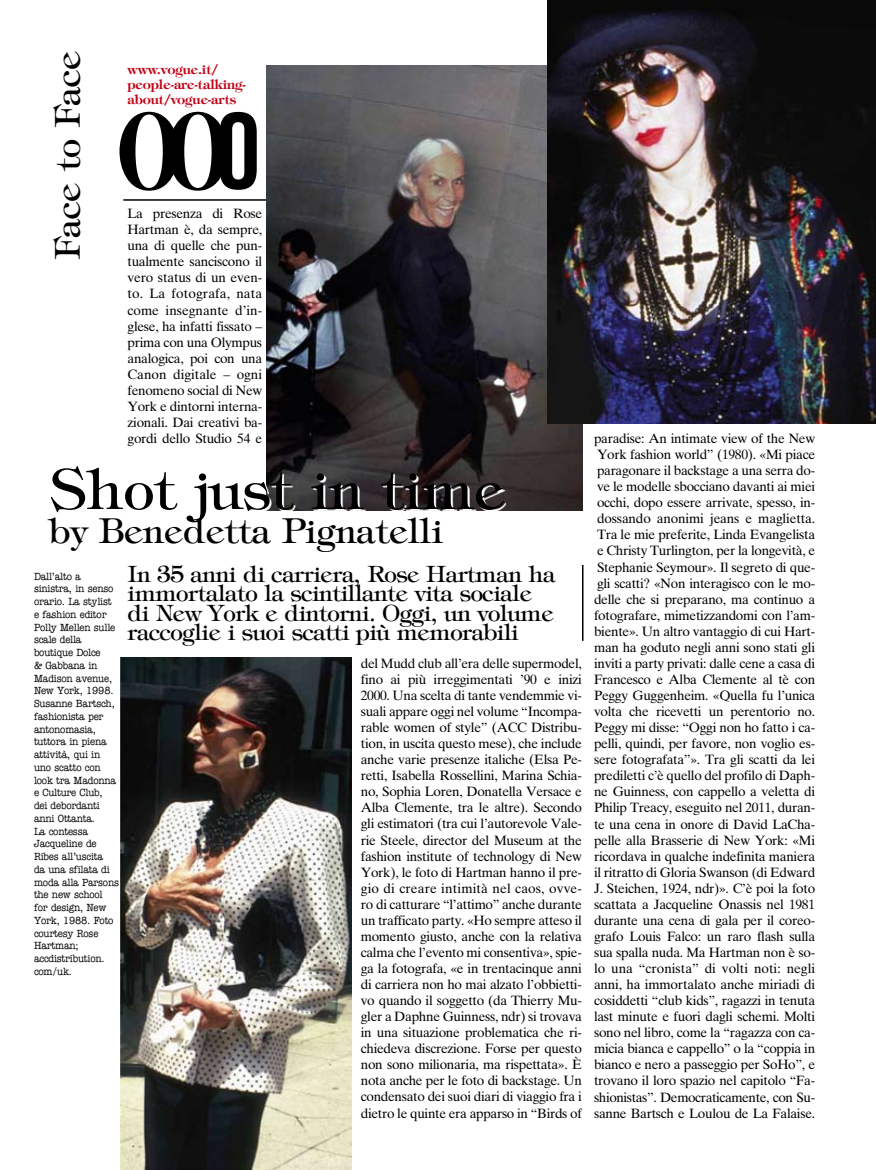
<style>
.page{position:relative;width:876px;height:1170px;background:#fff}
.page>*{position:absolute;margin:0;border:0;box-sizing:border-box;transform-origin:0 0}
.t1{font:600 105px "Tiffany Std";color:#000}
.t2{font:55.5px "Tiffany Std";color:#000}
.t3{font:34.5px "Tiffany Std";color:#000}
.t4{font:22.5px/19.5px "Tiffany Std";letter-spacing:-.02em;color:#000}
.t5{font:13.5px/16px "Times Ten";letter-spacing:-.02em;color:#000;text-align:justify}
.t6{font:600 13.5px/15px "Tiffany Std";letter-spacing:-.01em;color:#c00418}
.t7{font:500 10.5px/12.8px "American Typewriter Std";letter-spacing:-.02em;color:#000;scale:.9 1}
.s1{font-family:"Trade Gothic LT Std Bd Cn 20";font-weight:400}
</style>
<div class="page">
<hr style="left:123px;top:199px;width:655px;height:2px;background:#000">
<img style="left:121px;top:657px;width:230px;height:512px">
<img style="left:266px;top:66px;width:316px;height:444px">
<img style="left:547px;top:0;width:329px;height:423px">
<svg style="left:266px;top:467px;width:240px;height:44px;background:#5c5859"></svg>
<hr style="left:582px;top:565px;width:1px;height:75px;background:#000">
<h3 class="t3" style="left:46px;top:259px;width:209px;rotate:-90deg">Face to Face</h3>
<p class="t6" style="left:128px;top:62px;width:120px">www.vogue.it/ people-are-talking&shy;about/vogue-arts</p>
<h1 class="t1" style="left:117px;top:85px;width:146px">00<span class="s1">0</span></h1>
<p class="t5" style="left:128px;top:205px;width:136px">La presenza di Rose Hartman è, da sempre, una di quelle che pun&shy;tualmente sanciscono il vero status di un even&shy;to. La fotografa, nata come insegnante d’in&shy;glese, ha infatti fissato – prima con una Olympus analogica, poi con una Canon digitale – ogni fenomeno social di New York e dintorni interna&shy;zionali. Dai creativi ba&shy;gordi dello Studio 54 e</p>
<h2 class="t2" style="left:50px;top:455px;width:457px">Shot just in time</h2>
<h3 class="t3" style="left:50px;top:510px;width:395px">by Benedetta Pignatelli</h3>
<h3 class="t4" style="left:128px;top:564px;width:430px">In 35 anni di carriera, Rose Hartman ha immortalato la scintillante vita sociale di New York e dintorni. Oggi, un volume raccoglie i suoi scatti più memorabili</h3>
<p class="t7" style="left:34px;top:569px;width:96px">Dall’alto a sinistra, in senso orario. La stylist e fashion editor<br>Polly Mellen sulle scale della boutique Dolce<br>&amp; Gabbana in<br>Madison avenue,<br>New York, 1998.<br>Susanne Bartsch, fashionista per antonomasia, tuttora in piena attività, qui in uno scatto con look tra Madonna e Culture Club,<br>dei debordanti anni Ottanta.<br>La contessa<br>Jacqueline de<br>Ribes all’uscita<br>da una sfilata di moda alla Parsons the new school<br>for design, New<br>York, 1988. Foto courtesy Rose<br>Hartman; accdistribution. com/uk.</p>
<p class="t5" style="left:361px;top:655px;width:223px">del Mudd club all’era delle supermodel, fino ai più irreggimentati ’90 e inizi 2000. Una scelta di tante vendemmie vi&shy;suali appare oggi nel volume “Incompa&shy;rable women of style” (ACC Distribu&shy;tion, in uscita questo mese), che include anche varie presenze italiche (Elsa Pe&shy;retti, Isabella Rossellini, Marina Schia&shy;no, Sophia Loren, Donatella Versace e Alba Clemente, tra le altre). Secondo gli estimatori (tra cui l’autorevole Vale&shy;rie Steele, director del Museum at the fashion institute of technology di New York), le foto di Hartman hanno il pre&shy;gio di creare intimità nel caos, ovve&shy;ro di catturare “l’attimo” anche durante un trafficato party. «Ho sempre atteso il momento giusto, anche con la relativa calma che l’evento mi consentiva», spie&shy;ga la fotografa, «e in trentacinque anni di carriera non ho mai alzato l’obbietti&shy;vo quando il soggetto (da Thierry Mu&shy;gler a Daphne Guinness, ndr) si trovava in una situazione problematica che ri&shy;chiedeva discrezione. Forse per questo non sono milionaria, ma rispettata». È nota anche per le foto di backstage. Un condensato dei suoi diari di viaggio fra i dietro le quinte era apparso in “Birds of</p>
<p class="t5" style="left:594px;top:430px;width:223px">paradise: An intimate view of the New York fashion world” (1980). «Mi piace paragonare il backstage a una serra do&shy;ve le modelle sbocciano davanti ai miei occhi, dopo essere arrivate, spesso, in&shy;dossando anonimi jeans e maglietta.<br>Tra le mie preferite, Linda Evangelista e Christy Turlington, per la longevità, e Stephanie Seymour». Il segreto di que&shy;gli scatti? «Non interagisco con le mo&shy;delle che si preparano, ma continuo a fotografare, mimetizzandomi con l’am&shy;biente». Un altro vantaggio di cui Hart&shy;man ha goduto negli anni sono stati gli inviti a party privati: dalle cene a casa di Francesco e Alba Clemente al tè con Peggy Guggenheim. «Quella fu l’unica volta che ricevetti un perentorio no.<br>Peggy mi disse: “Oggi non ho fatto i ca&shy;pelli, quindi, per favore, non voglio es&shy;sere fotografata”». Tra gli scatti da lei prediletti c’è quello del profilo di Daph&shy;ne Guinness, con cappello a veletta di Philip Treacy, eseguito nel 2011, duran&shy;te una cena in onore di David LaCha&shy;pelle alla Brasserie di New York: «Mi ricordava in qualche indefinita maniera il ritratto di Gloria Swanson (di Edward J. Steichen, 1924, ndr)». C’è poi la foto scattata a Jacqueline Onassis nel 1981 durante una cena di gala per il coreo&shy;grafo Louis Falco: un raro flash sulla sua spalla nuda. Ma Hartman non è so&shy;lo una “cronista” di volti noti: negli anni, ha immortalato anche miriadi di cosiddetti “club kids”, ragazzi in tenuta last minute e fuori dagli schemi. Molti sono nel libro, come la “ragazza con ca&shy;micia bianca e cappello” o la “coppia in bianco e nero a passeggio per SoHo”, e trovano il loro spazio nel capitolo “Fa&shy;shionistas”. Democraticamente, con Su&shy;sanne Bartsch e Loulou de La Falaise.</p>
</div>
